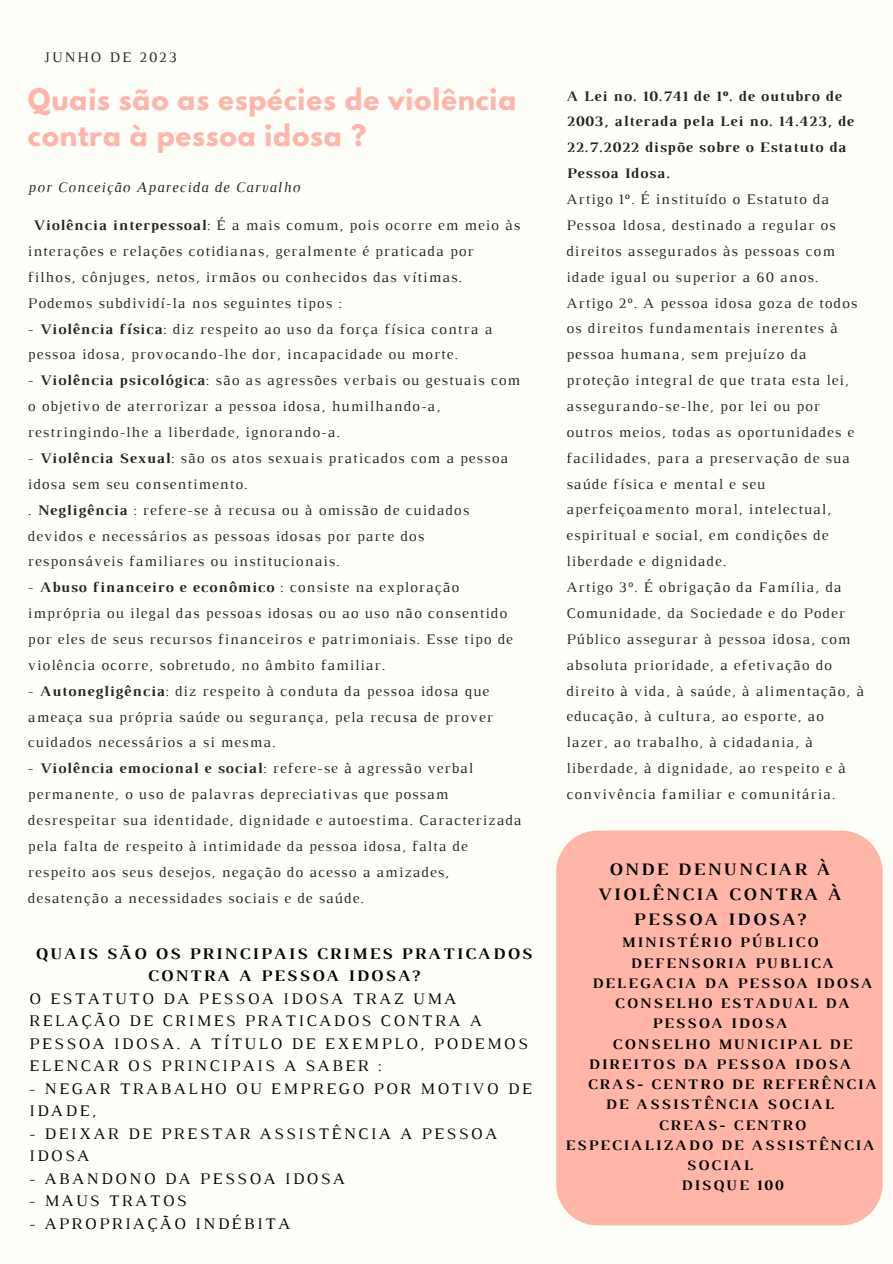
<style>
.page{position:relative;width:893px;height:1264px;background:#fff}
.page>*{position:absolute;margin:0;border:0;box-sizing:border-box;transform-origin:0 0}
.t1{font:700 26.25px/36px "League Spartan";letter-spacing:.03em;color:#ffb6a9}
.t2{font:700 17.85px/24.8px "Luthier";letter-spacing:.14em;color:#000;text-align:center}
.t3{font:16.5px/22.5px "Luthier";letter-spacing:.14em;color:#000}
.t4{font:700 16.5px/22.5px "Luthier";letter-spacing:.14em;color:#000;text-align:center}
.t5{font:14.85px/25.8px "Luthier";letter-spacing:.07em;color:#222}
.t6{font:700 14.85px/20.2px "Luthier";letter-spacing:.14em;color:#000}
.t7{font:700 14.85px/25.8px "Luthier";letter-spacing:.07em;color:#222}
.t8{font:italic 14.85px "Luthier";letter-spacing:.07em;color:#222}
.t9{font:14.85px "Luthier";letter-spacing:.14em;color:#222}
.s1{font-weight:700}
</style>
<div class="page">
<div style="left:0;top:0;width:892px;height:1262px;background:#fffff9"></div>
<div style="left:556px;top:830px;width:326px;height:395px;background:#ffb6a9"></div>
<p class="t9" style="left:44px;top:52px;width:135px">JUNHO DE 2023</p>
<p class="t1" style="left:28px;top:85px;width:490px">Quais são as espécies de violência contra à pessoa idosa ?</p>
<p class="t8" style="left:28px;top:182px;width:273px">por Conceição Aparecida de Carvalho</p>
<p class="t5" style="left:28px;top:213px;width:494px;text-indent:5px"><span class="s1">Violência interpessoal</span>: É a mais comum, pois ocorre em meio às interações e relações cotidianas, geralmente é praticada por filhos, cônjuges, netos, irmãos ou conhecidos das vítimas.<br>Podemos subdividí-la nos seguintes tipos :</p>
<p class="t5" style="left:28px;top:317px;width:466px">- <span class="s1">Violência física</span>: diz respeito ao uso da força física contra a pessoa idosa, provocando-lhe dor, incapacidade ou morte.</p>
<p class="t5" style="left:28px;top:369px;width:493px">- <span class="s1">Violência psicológica</span>: são as agressões verbais ou gestuais com o objetivo de aterrorizar a pessoa idosa, humilhando-a, restringindo-lhe a liberdade, ignorando-a.</p>
<p class="t5" style="left:28px;top:446px;width:481px">- <span class="s1">Violência Sexual</span>: são os atos sexuais praticados com a pessoa idosa sem seu consentimento.</p>
<p class="t5" style="left:28px;top:498px;width:442px">. <span class="s1">Negligência</span> : refere-se à recusa ou à omissão de cuidados devidos e necessários as pessoas idosas por parte dos responsáveis familiares ou institucionais.</p>
<p class="t5" style="left:28px;top:575px;width:486px">- <span class="s1">Abuso financeiro e econômico</span> : consiste na exploração imprópria ou ilegal das pessoas idosas ou ao uso não consentido por eles de seus recursos financeiros e patrimoniais. Esse tipo de violência ocorre, sobretudo, no âmbito familiar.</p>
<p class="t5" style="left:28px;top:679px;width:466px">- <span class="s1">Autonegligência</span>: diz respeito à conduta da pessoa idosa que ameaça sua própria saúde ou segurança, pela recusa de prover cuidados necessários a si mesma.</p>
<p class="t5" style="left:28px;top:756px;width:495px">- <span class="s1">Violência emocional e social</span>: refere-se à agressão verbal permanente, o uso de palavras depreciativas que possam desrespeitar sua identidade, dignidade e autoestima. Caracterizada pela falta de respeito à intimidade da pessoa idosa, falta de respeito aos seus desejos, negação do acesso a amizades, desatenção a necessidades sociais e de saúde.</p>
<p class="t4" style="left:35px;top:943px;width:498px">QUAIS SÃO OS PRINCIPAIS CRIMES PRATICADOS<br>CONTRA A PESSOA IDOSA?</p>
<p class="t3" style="left:29px;top:988px;width:500px">O ESTATUTO DA PESSOA IDOSA TRAZ UMA RELAÇÃO DE CRIMES PRATICADOS CONTRA A PESSOA IDOSA. A TÍTULO DE EXEMPLO, PODEMOS ELENCAR OS PRINCIPAIS A SABER :</p>
<p class="t3" style="left:29px;top:1078px;width:504px">- NEGAR TRABALHO OU EMPREGO POR MOTIVO DE<br>IDADE,</p>
<p class="t3" style="left:29px;top:1123px;width:469px">- DEIXAR DE PRESTAR ASSISTÊNCIA A PESSOA<br>IDOSA</p>
<p class="t3" style="left:29px;top:1168px;width:317px">- ABANDONO DA PESSOA IDOSA</p>
<p class="t3" style="left:29px;top:1190px;width:159px">- MAUS TRATOS</p>
<p class="t3" style="left:29px;top:1213px;width:262px">- APROPRIAÇÃO INDÉBITA</p>
<p class="t7" style="left:566px;top:84px;width:289px">A Lei no. 10.741 de 1º. de outubro de<br>2003, alterada pela Lei no. 14.423, de<br>22.7.2022 dispõe sobre o Estatuto da<br>Pessoa Idosa.</p>
<p class="t5" style="left:566px;top:187px;width:271px">Artigo 1º. É instituído o Estatuto da Pessoa Idosa, destinado a regular os direitos assegurados às pessoas com idade igual ou superior a 60 anos.</p>
<p class="t5" style="left:566px;top:291px;width:292px">Artigo 2º. A pessoa idosa goza de todos os direitos fundamentais inerentes à pessoa humana, sem prejuízo da proteção integral de que trata esta lei, assegurando-se-lhe, por lei ou por outros meios, todas as oportunidades e facilidades, para a preservação de sua saúde física e mental e seu aperfeiçoamento moral, intelectual, espiritual e social, em condições de liberdade e dignidade.</p>
<p class="t5" style="left:566px;top:575px;width:299px">Artigo 3º. É obrigação da Família, da Comunidade, da Sociedade e do Poder Público assegurar à pessoa idosa, com absoluta prioridade, a efetivação do direito à vida, à saúde, à alimentação, à educação, à cultura, ao esporte, ao lazer, ao trabalho, à cidadania, à liberdade, à dignidade, ao respeito e à convivência familiar e comunitária.</p>
<p class="t2" style="left:597px;top:858px;width:245px">ONDE DENUNCIAR À<br>VIOLÊNCIA CONTRA À<br>PESSOA IDOSA?</p>
<p class="t6" style="left:621px;top:933px;width:198px">MINISTÉRIO PÚBLICO</p>
<p class="t6" style="left:630px;top:953px;width:205px">DEFENSORIA PUBLICA</p>
<p class="t6" style="left:592px;top:974px;width:281px">DELEGACIA DA PESSOA IDOSA</p>
<p class="t6" style="left:652px;top:994px;width:199px;text-indent:-37px">CONSELHO ESTADUAL DA<br>PESSOA IDOSA</p>
<p class="t6" style="left:588px;top:1034px;width:265px;text-align:right">CONSELHO MUNICIPAL DE<br>DIREITOS DA PESSOA IDOSA</p>
<p class="t6" style="left:605px;top:1075px;width:272px;text-indent:-18px">CRAS- CENTRO DE REFERÊNCIA<br>DE ASSISTÊNCIA SOCIAL</p>
<p class="t6" style="left:658px;top:1115px;width:149px">CREAS- CENTRO</p>
<p class="t6" style="left:565px;top:1135px;width:310px">ESPECIALIZADO DE ASSISTÊNCIA</p>
<p class="t6" style="left:686px;top:1156px;width:68px">SOCIAL</p>
<p class="t6" style="left:681px;top:1176px;width:103px">DISQUE 100</p>
</div>
